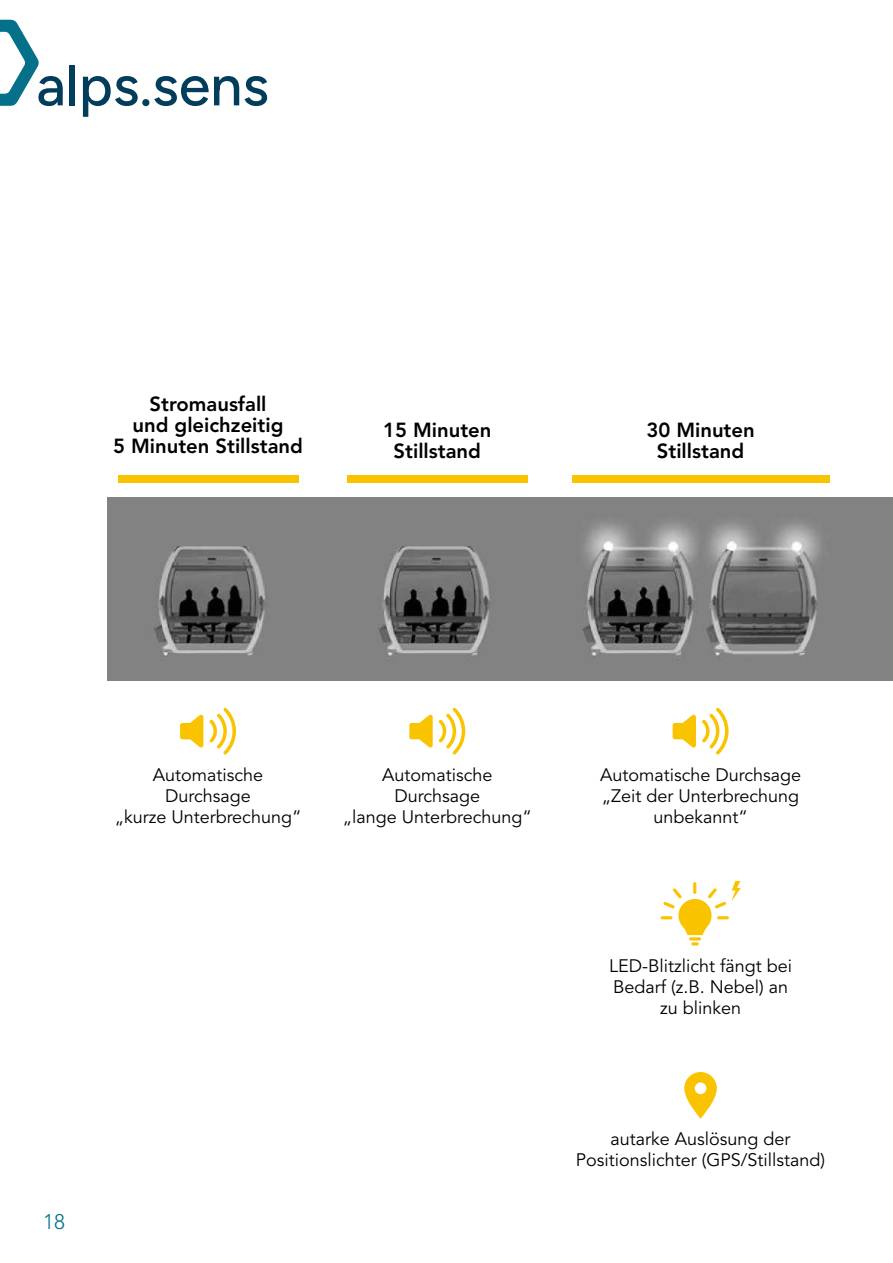
<style>
.page{position:relative;width:893px;height:1263px;background:#fff}
.page>*{position:absolute;margin:0;border:0;box-sizing:border-box;transform-origin:0 0}
.t1{font:300 21px "Avenir";color:#047089}
.t2{font:800 20.25px/21px "Avenir";color:#000;text-align:center}
.t3{font:18px/21px "Avenir LT Std";color:#000;text-align:center}
</style>
<div class="page">
<div style="left:118px;top:475px;width:180px;height:8px;background:#fac300"></div>
<div style="left:347px;top:475px;width:181px;height:8px;background:#fac300"></div>
<div style="left:572px;top:475px;width:257px;height:8px;background:#fac300"></div>
<svg style="left:180px;top:715px;width:23px;height:32px"></svg>
<svg style="left:209px;top:708px;width:27px;height:46px"></svg>
<svg style="left:409px;top:715px;width:24px;height:32px"></svg>
<svg style="left:439px;top:708px;width:26px;height:46px"></svg>
<svg style="left:673px;top:715px;width:23px;height:32px"></svg>
<svg style="left:702px;top:708px;width:27px;height:46px"></svg>
<svg style="left:661px;top:881px;width:79px;height:64px"></svg>
<img style="left:107px;top:497px;width:786px;height:183px">
<svg style="left:684px;top:1072px;width:33px;height:46px"></svg>
<svg style="left:0;top:20px;width:63px;height:86px"></svg>
<div style="left:70px;top:65px;width:5px;height:40px;background:#023d5c"></div>
<svg style="left:83px;top:76px;width:156px;height:41px"></svg>
<svg style="left:245px;top:76px;width:22px;height:30px"></svg>
<p class="t2" style="left:113px;top:394px;width:191px">Stromausfall<br>und gleichzeitig<br>5 Minuten Stillstand</p>
<p class="t2" style="left:383px;top:420px;width:110px">15 Minuten<br>Stillstand</p>
<p class="t2" style="left:646px;top:420px;width:110px">30 Minuten<br>Stillstand</p>
<p class="t3" style="left:115px;top:765px;width:188px">Automatische<br>Durchsage<br>„kurze Unterbrechung“</p>
<p class="t3" style="left:343px;top:765px;width:191px">Automatische<br>Durchsage<br>„lange Unterbrechung“</p>
<p class="t3" style="left:600px;top:765px;width:203px">Automatische Durchsage „Zeit der Unterbrechung unbekannt“</p>
<p class="t1" style="left:43px;top:1206px;width:23px">18</p>
<p class="t3" style="left:609px;top:956px;width:184px">LED-Blitzlicht fängt bei<br>Bedarf (z.B. Nebel) an zu blinken</p>
<p class="t3" style="left:576px;top:1129px;width:251px">autarke Auslösung der<br>Positionslichter (GPS/Stillstand)</p>
</div>
